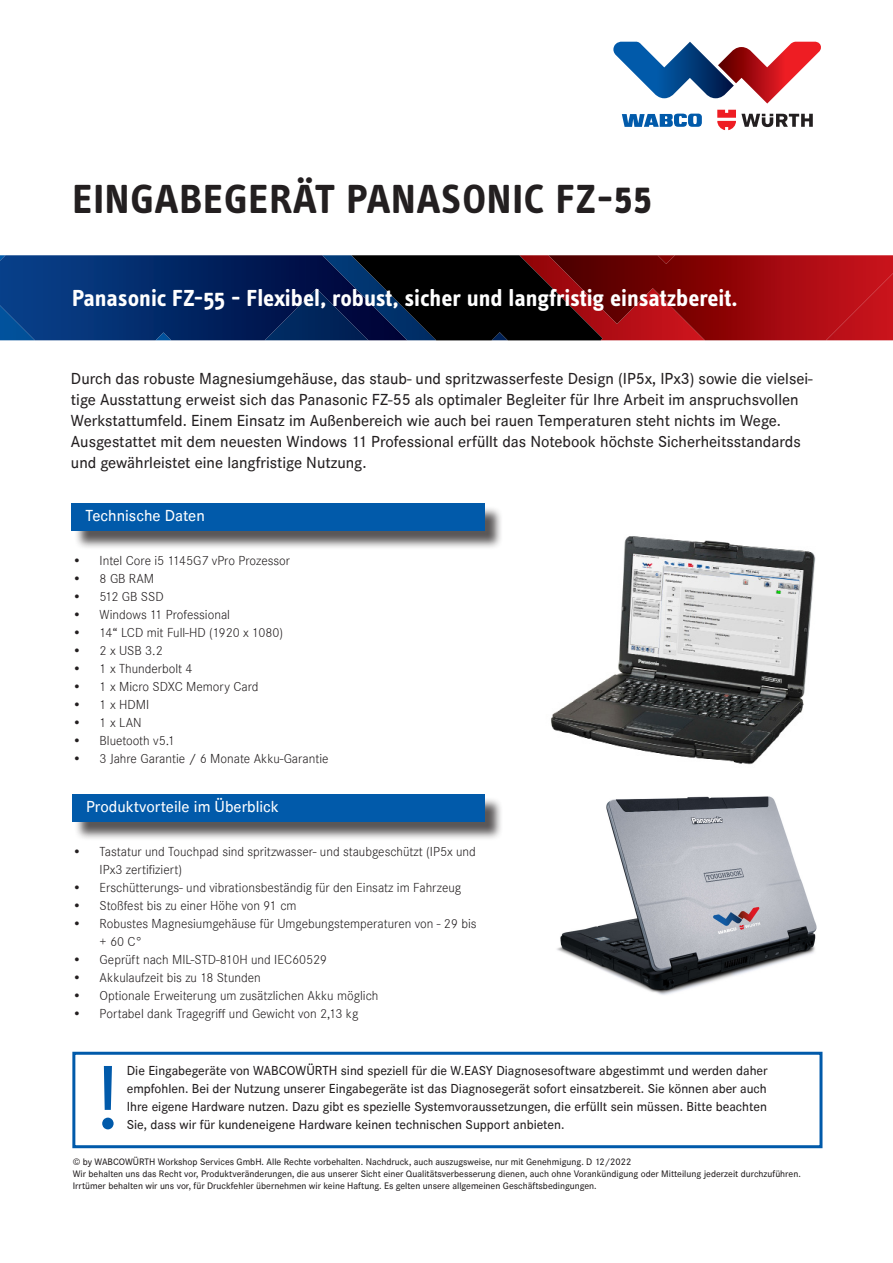
<style>
.page{position:relative;width:893px;height:1263px;background:#fff}
.page>*{position:absolute;margin:0;border:0;box-sizing:border-box;transform-origin:0 0}
.t1{font:500 95.7px "Corporate S";color:#015aaa}
.Titel_Überschrift_sw{font:700 42px "Info OT Text";letter-spacing:.02em;color:#231f20}
.Titel_Balken_Übersch{font:700 24px "Info OT Text";color:#fff}
.Einleitungstext_sw{font:500 16.5px/21px "Corporate S";color:#231f20}
.Einleitungstext_weiß{font:500 16.5px "Corporate S";color:#fff}
.t2{font:13.5px/18px "Corporate S Ligh";color:#231f20}
.Fließtext_sw{font:500 13.5px/18px "Corporate S";color:#231f20;text-align:justify}
.Kleingedrucktes_sw{font:500 9.75px "Corporate S";color:#231f20}
</style>
<div class="page">
<img style="left:603px;top:255px;width:290px;height:85px">
<img style="left:508px;top:255px;width:95px;height:85px">
<svg style="left:407px;top:255px;width:101px;height:85px"></svg>
<img style="left:0;top:255px;width:407px;height:85px">
<svg style="left:717px;top:110px;width:96px;height:20px"></svg>
<svg style="left:622px;top:114px;width:80px;height:13px"></svg>
<svg style="left:613px;top:42px;width:208px;height:62px"></svg>
<div style="left:72px;top:1052px;width:750px;height:96px;border:3px solid #015aaa"></div>
<div style="left:74px;top:797px;width:429px;height:44px;background:#231f20;opacity:.75"></div>
<div style="left:72px;top:794px;width:413px;height:28px;background:#015aaa"></div>
<img style="left:550px;top:536px;width:266px;height:229px">
<img style="left:557px;top:796px;width:260px;height:199px">
<div style="left:74px;top:505px;width:429px;height:45px;background:#231f20;opacity:.75"></div>
<div style="left:72px;top:503px;width:413px;height:28px;background:#015aaa"></div>
<p class="Titel_Überschrift_sw" style="left:72px;top:173px;width:581px">EINGABEGERÄT PANASONIC FZ-55</p>
<p class="Titel_Balken_Übersch" style="left:72px;top:283px;width:667px">Panasonic FZ-55 - Flexibel, robust, sicher und langfristig einsatzbereit.</p>
<p class="Einleitungstext_sw" style="left:71px;top:368px;width:743px">Durch das robuste Magnesiumgehäuse, das staub- und spritzwasserfeste Design (IP5x, IPx3) sowie die vielsei&shy;tige Ausstattung erweist sich das Panasonic FZ-55 als optimaler Begleiter für Ihre Arbeit im anspruchsvollen Werkstattumfeld. Einem Einsatz im Außenbereich wie auch bei rauen Temperaturen steht nichts im Wege.<br>Ausgestattet mit dem neuesten Windows 11 Professional erfüllt das Notebook höchste Sicherheitsstandards und gewährleistet eine langfristige Nutzung.</p>
<p class="Einleitungstext_weiß" style="left:86px;top:506px;width:121px">Technische Daten</p>
<p class="t2" style="left:73px;top:551px;width:219px">• Intel Core i5 1145G7 vPro Prozessor</p>
<p class="t2" style="left:73px;top:569px;width:83px">• 8 GB RAM</p>
<p class="t2" style="left:73px;top:587px;width:93px">• 512 GB SSD</p>
<p class="t2" style="left:73px;top:605px;width:159px">• Windows 11 Professional</p>
<p class="t2" style="left:73px;top:623px;width:212px">• 14“ LCD mit Full-HD (1920 x 1080)</p>
<p class="t2" style="left:73px;top:641px;width:92px">• 2 x USB 3.2</p>
<p class="t2" style="left:73px;top:659px;width:121px">• 1 x Thunderbolt 4</p>
<p class="t2" style="left:73px;top:677px;width:187px">• 1 x Micro SDXC Memory Card</p>
<p class="t2" style="left:73px;top:695px;width:78px">• 1 x HDMI</p>
<p class="t2" style="left:73px;top:713px;width:71px">• 1 x LAN</p>
<p class="t2" style="left:73px;top:731px;width:104px">• Bluetooth v5.1</p>
<p class="t2" style="left:73px;top:749px;width:258px">• 3 Jahre Garantie / 6 Monate Akku-Garantie</p>
<p class="Einleitungstext_weiß" style="left:86px;top:797px;width:194px">Produktvorteile im Überblick</p>
<p class="t2" style="left:100px;top:842px;width:378px;text-indent:-27px">• Tastatur und Touchpad sind spritzwasser- und staubgeschützt (IP5x und<br>IPx3 zertifiziert)</p>
<p class="t2" style="left:73px;top:878px;width:390px">• Erschütterungs- und vibrationsbeständig für den Einsatz im Fahrzeug</p>
<p class="t2" style="left:73px;top:896px;width:226px">• Stoßfest bis zu einer Höhe von 91 cm</p>
<p class="t2" style="left:100px;top:914px;width:378px;text-indent:-27px">• Robustes Magnesiumgehäuse für Umgebungstemperaturen von - 29 bis + 60 C°</p>
<p class="t2" style="left:73px;top:950px;width:256px">• Geprüft nach MIL-STD-810H und IEC60529</p>
<p class="t2" style="left:73px;top:968px;width:190px">• Akkulaufzeit bis zu 18 Stunden</p>
<p class="t2" style="left:73px;top:986px;width:307px">• Optionale Erweiterung um zusätzlichen Akku möglich</p>
<p class="t2" style="left:73px;top:1004px;width:287px">• Portabel dank Tragegriff und Gewicht von 2,13 kg</p>
<p class="t1" style="left:96px;top:1042px;width:25px">!</p>
<p class="Fließtext_sw" style="left:127px;top:1062px;width:642px">Die Eingabegeräte von WABCOWÜRTH sind speziell für die W.EASY Diagnosesoftware abgestimmt und werden daher empfohlen. Bei der Nutzung unserer Eingabegeräte ist das Diagnosegerät sofort einsatzbereit. Sie können aber auch Ihre eigene Hardware nutzen. Dazu gibt es spezielle Systemvoraussetzungen, die erfüllt sein müssen. Bitte beachten</p>
<p class="Fließtext_sw" style="left:127px;top:1116px;width:439px">Sie, dass wir für kundeneigene Hardware keinen technischen Support anbieten.</p>
<p class="Kleingedrucktes_sw" style="left:73px;top:1156px;width:560px">© by WABCOWÜRTH Workshop Services GmbH. Alle Rechte vorbehalten. Nachdruck, auch auszugsweise, nur mit Genehmigung. D 12/2022</p>
<p class="Kleingedrucktes_sw" style="left:73px;top:1168px;width:729px">Wir behalten uns das Recht vor, Produktveränderungen, die aus unserer Sicht einer Qualitätsverbesserung dienen, auch ohne Vorankündigung oder Mitteilung jederzeit durchzuführen.</p>
<p class="Kleingedrucktes_sw" style="left:73px;top:1180px;width:525px">Irrtümer behalten wir uns vor, für Druckfehler übernehmen wir keine Haftung. Es gelten unsere allgemeinen Geschäftsbedingungen.</p>
</div>
